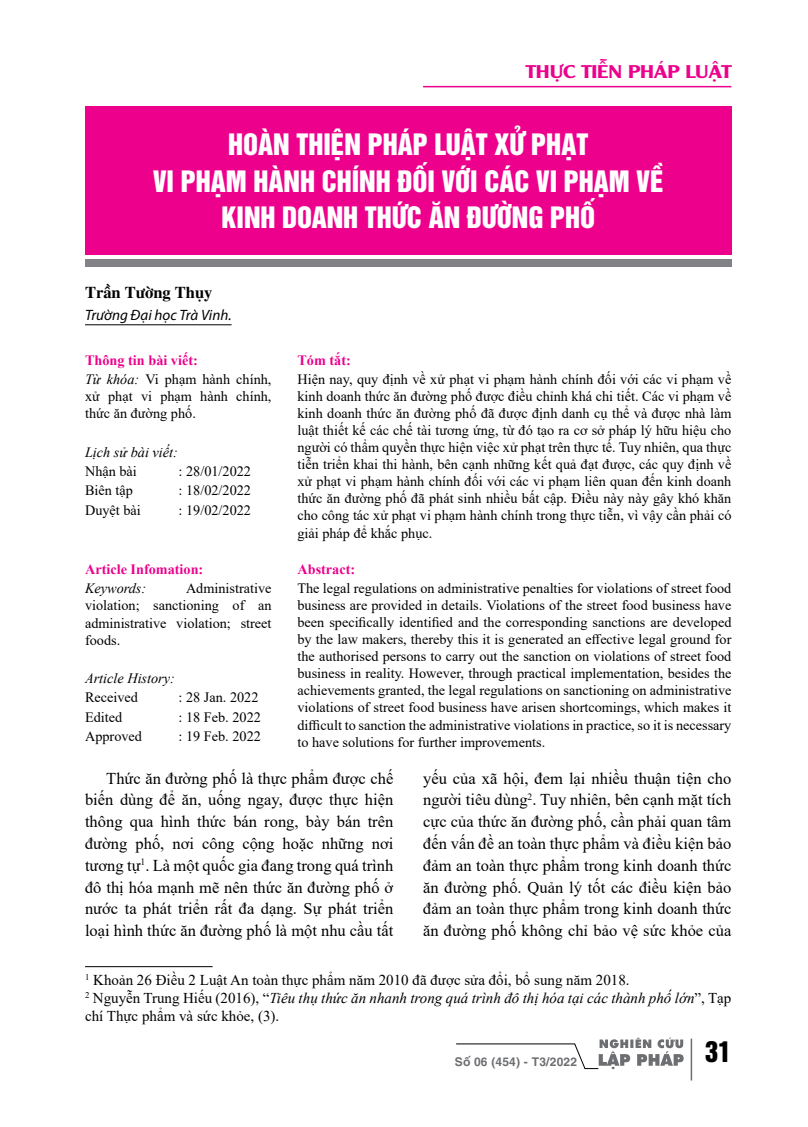
<style>
.page{position:relative;width:808px;height:1127px;background:#fff}
.page>*{position:absolute;margin:0;border:0;box-sizing:border-box;transform-origin:0 0}
.t1{font:27px/36.9px "UTM Helvet Ins";color:#fff;text-align:center}
.t2{font:26.25px "UTM Helvet Ins";color:#000}
.t3{font:17.85px "UTM Alexander";color:#ec008c;scale:1.19 1}
.t4{font:16.5px/21.8px "Times New Roman";color:#000;text-align:justify}
.t5{font:700 16.5px "UTM Times";color:#000}
.t6{font:15px/18px "Times New Roman";color:#000}
.t7{font:italic 15px "Myriad Pro";color:#000}
.t8{font:14.25px/17.1px "Times New Roman";color:#000;text-align:justify}
.t9{font:700 14.25px/19.2px "Times New Roman";color:#ec008c}
.t10{font:italic 14.25px "Times New Roman";color:#000}
.t11{font:700 12px "UTM Helve";color:#6d6e71}
.s1{font-weight:400;font-style:italic;color:#000}
.s2{font-weight:400;color:#000}
.s3{font-style:italic}
</style>
<div class="page">
<hr style="left:691px;top:1038px;width:1px;height:42px;background:#6d6e71">
<svg style="left:456px;top:1037px;width:228px;height:32px"></svg>
<hr style="left:423px;top:86px;width:308px;height:1px;background:#ec008c">
<hr style="left:85px;top:966px;width:128px;height:1px;background:#000">
<div style="left:85px;top:106px;width:646px;height:149px;background:#ec008c"></div>
<div style="left:85px;top:259px;width:646px;height:8px;background:#808285"></div>
<hr style="left:85px;top:324px;width:147px;height:1px;background:#000">
<p class="t3" style="left:526px;top:57px;width:174px">THỰC TIỄN PHÁP LUẬT</p>
<h1 class="t1" style="left:153px;top:123px;width:512px">HOÀN THIỆN PHÁP LUẬT XỬ PHẠT<br>VI PHẠM HÀNH CHÍNH ĐỐI VỚI CÁC VI PHẠM VỀ<br>KINH DOANH THỨC ĂN ĐƯỜNG PHỐ</h1>
<p class="t5" style="left:85px;top:280px;width:129px">Trần Tường Thụy</p>
<p class="t7" style="left:85px;top:306px;width:148px">Trường Đại học Trà Vinh.</p>
<p class="t9" style="left:85px;top:350px;width:188px">Thông tin bài viết:<br><span class="s1">Từ khóa:</span> <span class="s2">Vi phạm hành chính,</span></p>
<p class="t8" style="left:85px;top:387px;width:188px">xử phạt vi phạm hành chính, thức ăn đường phố.</p>
<p class="t10" style="left:85px;top:442px;width:94px">Lịch sử bài viết:</p>
<p class="t8" style="left:85px;top:462px;width:53px">Nhận bài</p>
<p class="t8" style="left:179px;top:462px;width:74px">: 28/01/2022</p>
<p class="t8" style="left:85px;top:481px;width:49px">Biên tập</p>
<p class="t8" style="left:179px;top:481px;width:74px">: 18/02/2022</p>
<p class="t8" style="left:85px;top:501px;width:57px">Duyệt bài</p>
<p class="t8" style="left:179px;top:501px;width:74px">: 19/02/2022</p>
<p class="t9" style="left:85px;top:559px;width:120px">Article Infomation:</p>
<p class="t10" style="left:85px;top:579px;width:63px">Keywords:</p>
<p class="t8" style="left:85px;top:579px;width:188px;text-indent:101px">Administrative violation; sanctioning of an administrative violation; street foods.</p>
<p class="t10" style="left:85px;top:668px;width:91px">Article History:</p>
<p class="t8" style="left:85px;top:688px;width:55px">Received</p>
<p class="t8" style="left:179px;top:688px;width:81px">: 28 Jan. 2022</p>
<p class="t8" style="left:85px;top:708px;width:39px">Edited</p>
<p class="t8" style="left:179px;top:708px;width:84px">: 18 Feb. 2022</p>
<p class="t8" style="left:85px;top:727px;width:58px">Approved</p>
<p class="t8" style="left:179px;top:727px;width:84px">: 19 Feb. 2022</p>
<p class="t9" style="left:297px;top:350px;width:55px">Tóm tắt:</p>
<p class="t8" style="left:297px;top:370px;width:435px">Hiện nay, quy định về xử phạt vi phạm hành chính đối với các vi phạm về kinh doanh thức ăn đường phố được điều chỉnh khá chi tiết. Các vi phạm về kinh doanh thức ăn đường phố đã được định danh cụ thể và được nhà làm luật thiết kế các chế tài tương ứng, từ đó tạo ra cơ sở pháp lý hữu hiệu cho người có thẩm quyền thực hiện việc xử phạt trên thực tế. Tuy nhiên, qua thực tiễn triển khai thi hành, bên cạnh những kết quả đạt được, các quy định về xử phạt vi phạm hành chính đối với các vi phạm liên quan đến kinh doanh thức ăn đường phố đã phát sinh nhiều bất cập. Điều này này gây khó khăn cho công tác xử phạt vi phạm hành chính trong thực tiễn, vì vậy cần phải có giải pháp để khắc phục.</p>
<p class="t9" style="left:297px;top:559px;width:59px">Abstract:</p>
<p class="t8" style="left:297px;top:579px;width:435px">The legal regulations on administrative penalties for violations of street food business are provided in details. Violations of the street food business have been specifically identified and the corresponding sanctions are developed by the law makers, thereby this it is generated an effective legal ground for the authorised persons to carry out the sanction on violations of street food business in reality. However, through practical implementation, besides the achievements granted, the legal regulations on sanctioning on administrative violations of street food business have arisen shortcomings, which makes it difficult to sanction the administrative violations in practice, so it is necessary to have solutions for further improvements.</p>
<p class="t4" style="left:85px;top:767px;width:310px;text-indent:21px">Thức ăn đường phố là thực phẩm được chế biến dùng để ăn, uống ngay, được thực hiện thông qua hình thức bán rong, bày bán trên đường phố, nơi công cộng hoặc những nơi tương tự<sup>1</sup>. Là một quốc gia đang trong quá trình đô thị hóa mạnh mẽ nên thức ăn đường phố ở nước ta phát triển rất đa dạng. Sự phát triển loại hình thức ăn đường phố là một nhu cầu tất</p>
<p class="t6" style="left:85px;top:970px;width:648px"><sup>1</sup> Khoản 26 Điều 2 Luật An toàn thực phẩm năm 2010 đã được sửa đổi, bổ sung năm 2018.<br><sup>2</sup> Nguyễn Trung Hiếu (2016), “<span class="s3">Tiêu thụ thức ăn nhanh trong quá trình đô thị hóa tại các thành phố lớn</span>”, Tạp chí Thực phẩm và sức khỏe, (3).</p>
<p class="t4" style="left:423px;top:767px;width:310px">yếu của xã hội, đem lại nhiều thuận tiện cho người tiêu dùng<sup>2</sup>. Tuy nhiên, bên cạnh mặt tích cực của thức ăn đường phố, cần phải quan tâm đến vấn đề an toàn thực phẩm và điều kiện bảo đảm an toàn thực phẩm trong kinh doanh thức ăn đường phố. Quản lý tốt các điều kiện bảo đảm an toàn thực phẩm trong kinh doanh thức ăn đường phố không chỉ bảo vệ sức khỏe của</p>
<p class="t11" style="left:455px;top:1051px;width:124px">Số 06 (454) - T3/2022</p>
<h2 class="t2" style="left:705px;top:1030px;width:28px">31</h2>
</div>
